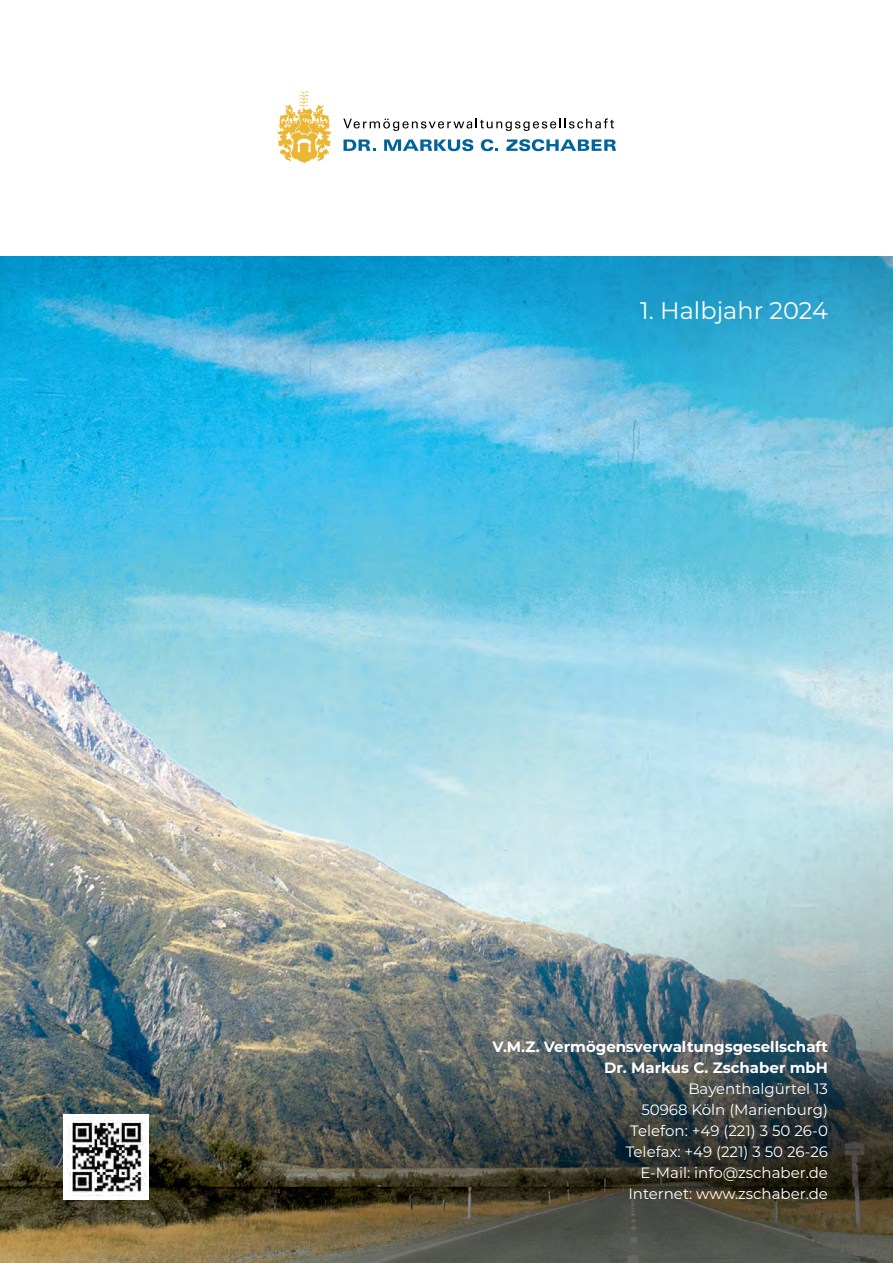
<style>
.page{position:relative;width:893px;height:1263px;background:#fff}
.page>*{position:absolute;margin:0;border:0;box-sizing:border-box;transform-origin:0 0}
.t1{font:24px "Montserrat";color:#fff}
.t2{font:15px/21px "Montserrat";color:#fff;text-align:right}
.t3{font:700 15px/21px "Montserrat";color:#fff;text-align:right}
</style>
<div class="page">
<img style="left:0;top:256px;width:893px;height:397px">
<svg style="left:277px;top:91px;width:55px;height:73px"></svg>
<svg style="left:344px;top:139px;width:31px;height:12px"></svg>
<svg style="left:384px;top:139px;width:89px;height:12px"></svg>
<svg style="left:481px;top:139px;width:17px;height:12px"></svg>
<svg style="left:506px;top:139px;width:110px;height:12px"></svg>
<svg style="left:343px;top:118px;width:271px;height:13px"></svg>
<img style="left:0;top:653px;width:893px;height:610px">
<div style="left:64px;top:1114px;width:85px;height:85px;background:#fff"></div>
<img style="left:67px;top:1117px;width:78px;height:79px">
<h1 class="t1" style="left:640px;top:294px;width:189px">1. Halbjahr 2024</h1>
<p class="t3" style="left:492px;top:1036px;width:337px">V.M.Z. Vermögensverwaltungsgesellschaft<br>Dr. Markus C. Zschaber mbH</p>
<p class="t2" style="left:626px;top:1078px;width:204px">Bayenthalgürtel 13<br>50968 Köln (Marienburg)<br>Telefon: +49 (221) 3 50 26-0<br>Telefax: +49 (221) 3 50 26-26<br>E-Mail: info@zschaber.de<br>Internet: www.zschaber.de</p>
</div>
